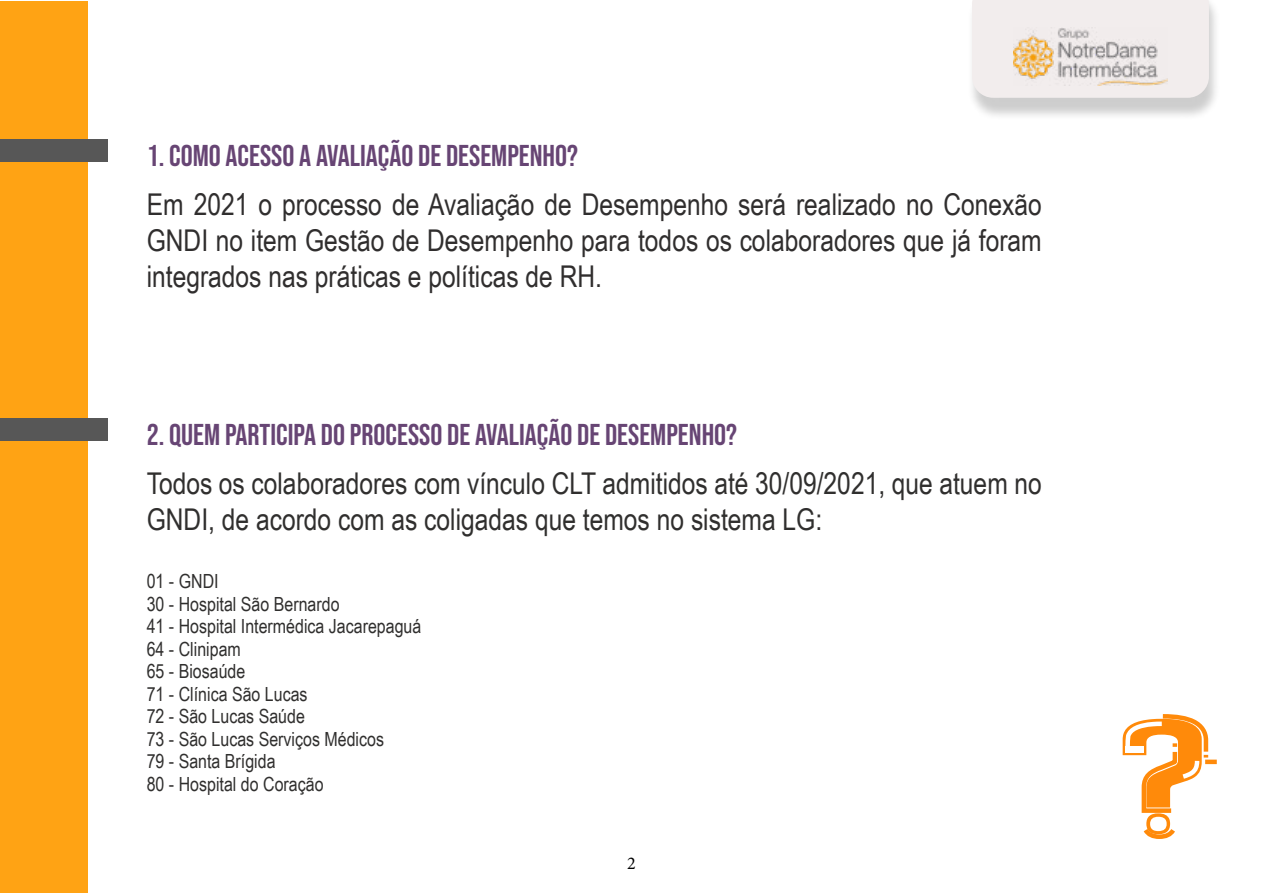
<style>
.page{position:relative;width:1263px;height:893px;background:#fff}
.page>*{position:absolute;margin:0;border:0;box-sizing:border-box;transform-origin:0 0}
.t1{font:30px/36px "Arial Narrow";color:#302e2e;text-align:justify}
.t2{font:30px/36px "Arial Narrow";color:#302f2e}
.t3{font:30px "Bebas Neue";color:#674574}
.t4{font:19.5px/22.5px "Arial Narrow";color:#302f2e}
.t5{font:18px "Minion Pro";color:#000}
</style>
<div class="page">
<div style="left:967px;top:0;width:254px;height:120px;background:#000;opacity:.2"></div>
<div style="left:972px;top:0;width:237px;height:98px;background:#f2eded"></div>
<img style="left:1013px;top:28px;width:154px;height:57px">
<div style="left:0;top:1px;width:87px;height:891px;background:#ffa314"></div>
<svg style="left:1123px;top:714px;width:94px;height:125px"></svg>
<div style="left:0;top:139px;width:107px;height:23px;background:#575757"></div>
<div style="left:0;top:418px;width:107px;height:22px;background:#575757"></div>
<h1 class="t3" style="left:147px;top:139px;width:433px">1. COMO ACESSO A AVALIAÇÃO DE DESEMPENHO?</h1>
<h1 class="t1" style="left:147px;top:185px;width:897px">Em 2021 o processo de Avaliação de Desempenho será realizado no Conexão GNDI no item Gestão de Desempenho para todos os colaboradores que já foram integrados nas práticas e políticas de RH.</h1>
<h1 class="t3" style="left:147px;top:418px;width:592px">2. QUEM PARTICIPA DO PROCESSO DE AVALIAÇÃO DE DESEMPENHO?</h1>
<h1 class="t2" style="left:147px;top:464px;width:896px">Todos os colaboradores com vínculo CLT admitidos até 30/09/2021, que atuem no<br>GNDI, de acordo com as coligadas que temos no sistema LG:</h1>
<p class="t4" style="left:147px;top:569px;width:276px">01 - GNDI<br>30 - Hospital São Bernardo<br>41 - Hospital Intermédica Jacarepaguá<br>64 - Clinipam<br>65 - Biosaúde<br>71 - Clínica São Lucas<br>72 - São Lucas Saúde<br>73 - São Lucas Serviços Médicos<br>79 - Santa Brígida<br>80 - Hospital do Coração</p>
<p class="t5" style="left:627px;top:851px;width:10px">2</p>
</div>
